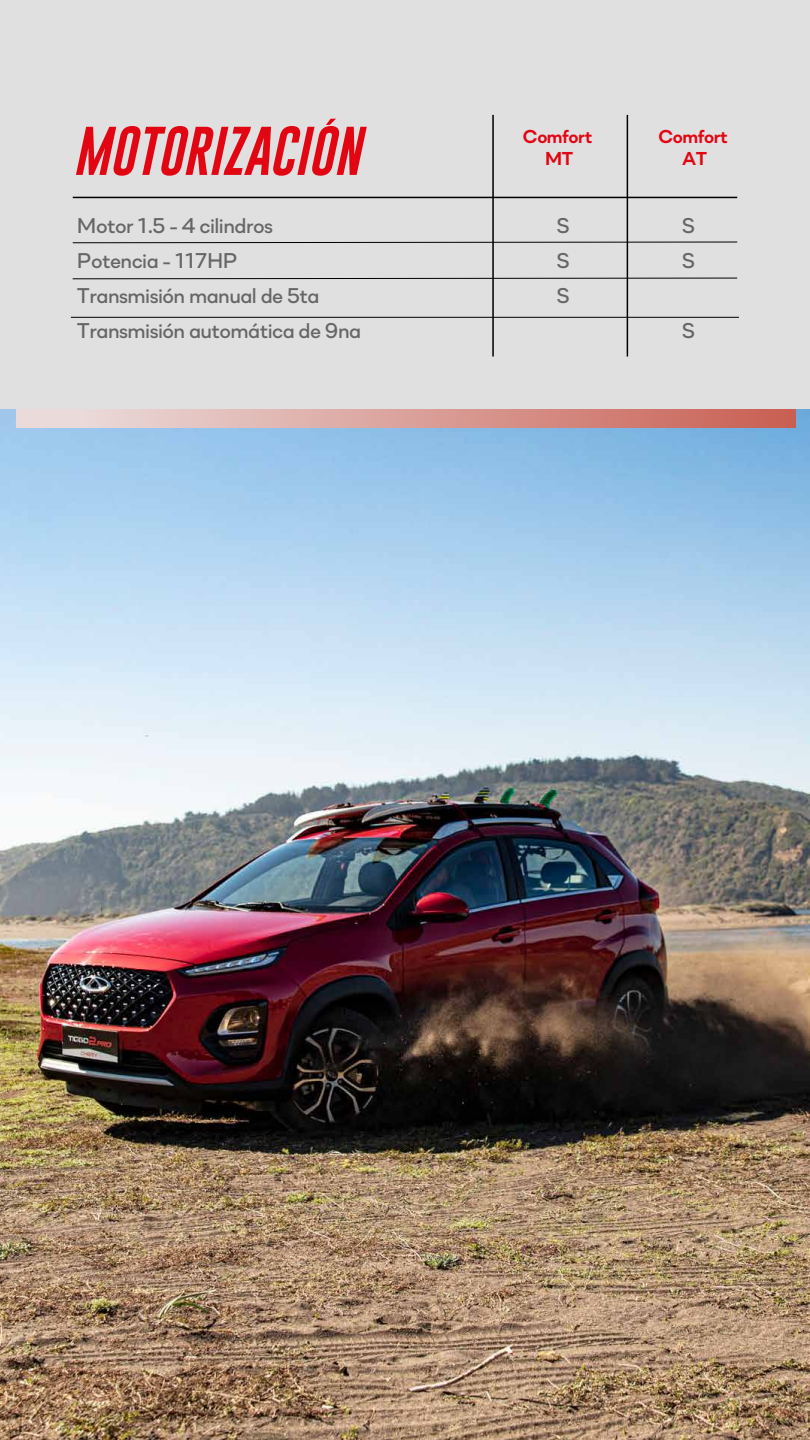
<style>
.page{position:relative;width:810px;height:1440px;background:#fff}
.page>*{position:absolute;margin:0;border:0;box-sizing:border-box;transform-origin:0 0}
.t1{font:italic 50.25px "Gobold";color:#e20613}
.t2{font:500 21.3px/35.2px "Soin Sans Neue";letter-spacing:-.025em;color:#666}
.t3{font:700 18.6px/22.4px "Soin Sans Neue";letter-spacing:-.025em;color:#e20613;text-align:center}
</style>
<div class="page">
<img style="left:0;top:409px;width:810px;height:1031px">
<div style="left:17px;top:181px;width:779px;height:247px;background:linear-gradient(to right,#ece3e3,#c95f53)"></div>
<div style="left:0;top:0;width:810px;height:409px;background:#e0e0e0"></div>
<hr style="left:73px;top:197px;width:664px;height:1px;background:#000">
<hr style="left:627px;top:115px;width:1px;height:241px;background:#000">
<hr style="left:492px;top:115px;width:2px;height:241px;background:#000">
<svg style="left:73px;top:242px;width:664px;height:1px"></svg>
<svg style="left:72px;top:278px;width:665px;height:1px"></svg>
<hr style="left:71px;top:317px;width:668px;height:1px;background:#000">
<h1 class="t1" style="left:73px;top:119px;width:289px">MOTORIZACIÓN</h1>
<p class="t3" style="left:523px;top:125px;width:71px">Comfort<br>MT</p>
<p class="t3" style="left:658px;top:125px;width:71px">Comfort<br>AT</p>
<p class="t2" style="left:557px;top:205px;width:15px;text-align:justify">S S S</p>
<p class="t2" style="left:77px;top:205px;width:286px">Motor 1.5 - 4 cilindros<br>Potencia - 117HP<br>Transmisión manual de 5ta<br>Transmisión automática de 9na</p>
<p class="t2" style="left:682px;top:205px;width:15px">S<br>S</p>
<p class="t2" style="left:682px;top:311px;width:15px">S</p>
</div>
